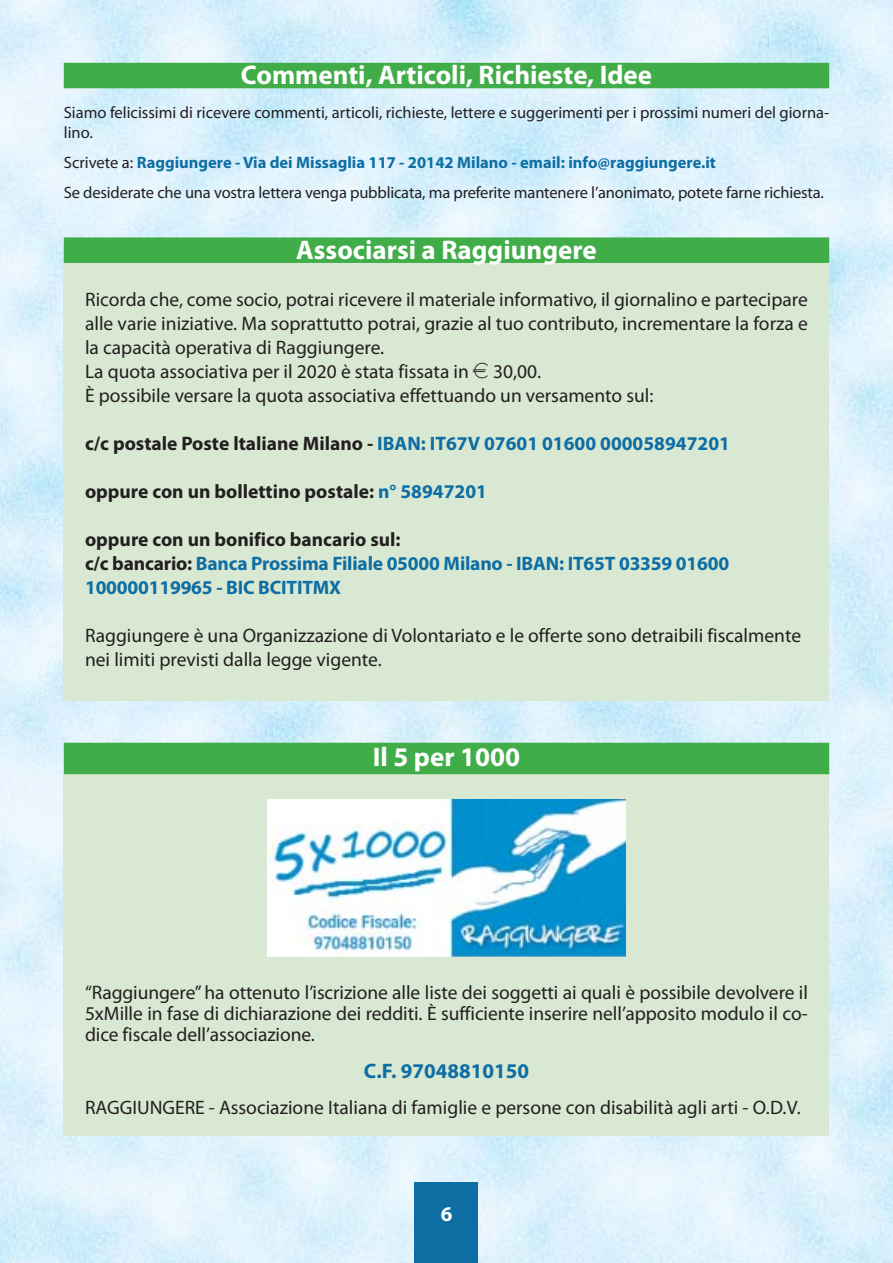
<style>
.page{position:relative;width:893px;height:1263px;background:#fff}
.page>*{position:absolute;margin:0;border:0;box-sizing:border-box;transform-origin:0 0}
.t1{font:700 27px "Myriad Pro";color:#fff}
.t2{font:700 21px "Myriad Pro";color:#0e6ea4}
.t3{font:700 21px "Myriad Pro";color:#fff}
.t4{font:19.5px/24px "Myriad Pro";color:#231f20}
.t5{font:700 19.5px/24px "Myriad Pro";letter-spacing:-.01em;color:#0e6ea4}
.t6{font:700 19.5px "Myriad Pro";color:#231f20}
.t7{font:16.5px/19.5px "Myriad Pro";letter-spacing:-.01em;color:#231f20}
.s1{font-weight:700;color:#0e6ea4}
.s2{font-family:"Euro font"}
.s3{color:#231f20}
.s4{color:#0e6ea4}
</style>
<div class="page">
<img style="left:0;top:0;width:893px;height:1263px">
<div style="left:415px;top:1182px;width:63px;height:81px;background:#0e6ea4"></div>
<div style="left:64px;top:778px;width:765px;height:357px;background:#d9e8d2"></div>
<div style="left:64px;top:263px;width:765px;height:438px;background:#d9e8d2"></div>
<div style="left:64px;top:63px;width:765px;height:25px;background:#41ad49"></div>
<div style="left:64px;top:237px;width:765px;height:26px;background:#41ad49"></div>
<div style="left:64px;top:743px;width:765px;height:31px;background:#41ad49"></div>
<img style="left:268px;top:799px;width:357px;height:158px">
<h1 class="t1" style="left:241px;top:65px;width:413px">Commenti, Articoli, Richieste, Idee</h1>
<p class="t7" style="left:64px;top:105px;width:767px">Siamo felicissimi di ricevere commenti, articoli, richieste, lettere e suggerimenti per i prossimi numeri del giorna&shy;lino.</p>
<p class="t7" style="left:64px;top:149px;width:762px;line-height:30.2px">Scrivete a: <span class="s1">Raggiungere - Via dei Missaglia 117 - 20142 Milano - email: info@raggiungere.it<br></span>Se desiderate che una vostra lettera venga pubblicata, ma preferite mantenere l’anonimato, potete farne richiesta.</p>
<h1 class="t1" style="left:296px;top:240px;width:302px">Associarsi a Raggiungere</h1>
<p class="t4" style="left:85px;top:289px;width:724px">Ricorda che, come socio, potrai ricevere il materiale informativo, il giornalino e partecipare alle varie iniziative. Ma soprattutto potrai, grazie al tuo contributo, incrementare la forza e la capacità operativa di Raggiungere.<br>La quota associativa per il 2020 è stata fissata in <span class="s2">e</span> 30,00.<br>È possibile versare la quota associativa effettuando un versamento sul:</p>
<p class="t5" style="left:85px;top:433px;width:646px"><span class="s3">c/c postale Poste ltaliane Milano -</span> IBAN: IT67V 07601 01600 000058947201</p>
<p class="t6" style="left:85px;top:484px;width:403px">oppure con un bollettino postale: <span class="s4">n° 58947201</span></p>
<p class="t5" style="left:85px;top:529px;width:646px"><span class="s3">oppure con un bonifico bancario sul:<br>c/c bancario:</span> Banca Prossima Filiale 05000 Milano - IBAN: IT65T 03359 01600<br>100000119965 - BIC BCITITMX</p>
<p class="t4" style="left:85px;top:625px;width:718px">Raggiungere è una Organizzazione di Volontariato e le offerte sono detraibili fiscalmente nei limiti previsti dalla legge vigente.</p>
<h1 class="t1" style="left:373px;top:747px;width:149px">Il 5 per 1000</h1>
<p class="t4" style="left:85px;top:984px;width:724px;line-height:21px;text-align:justify">“Raggiungere” ha ottenuto l’iscrizione alle liste dei soggetti ai quali è possibile devolvere il 5xMille in fase di dichiarazione dei redditi. È sufficiente inserire nell’apposito modulo il co&shy;dice fiscale dell’associazione.</p>
<p class="t2" style="left:364px;top:1063px;width:167px">C.F. 97048810150</p>
<p class="t4" style="left:85px;top:1098px;width:717px">RAGGIUNGERE - Associazione Italiana di famiglie e persone con disabilità agli arti - O.D.V.</p>
<p class="t3" style="left:441px;top:1206px;width:13px">6</p>
</div>
